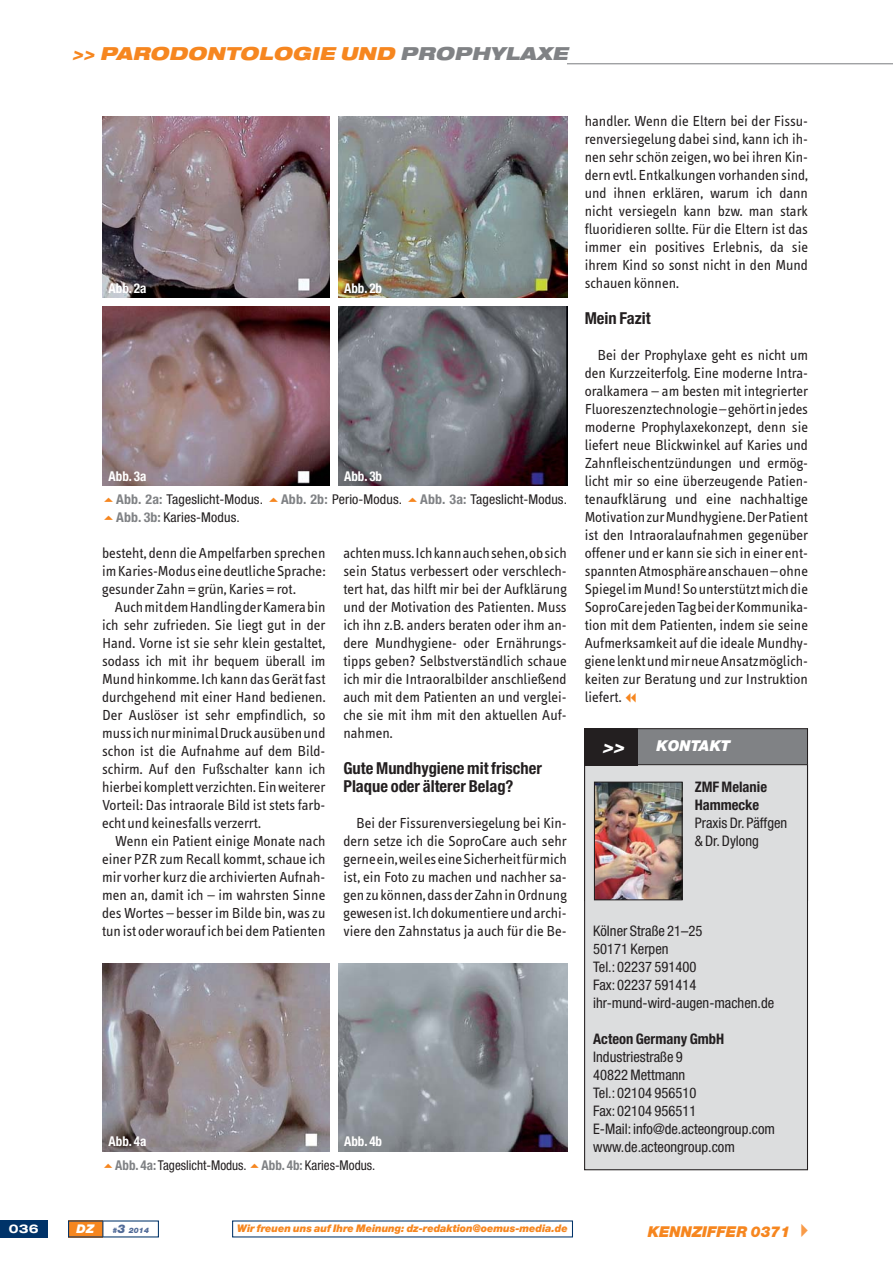
<style>
.page{position:relative;width:893px;height:1263px;background:#fff}
.page>*{position:absolute;margin:0;border:0;box-sizing:border-box;transform-origin:0 0}
.t1{font:italic 900 expanded 18px "Helvetica Neue";letter-spacing:.015em;color:#f6861f}
.t2{font:italic 900 expanded 18px "Helvetica Neue";color:#fff}
.t3{font:700 condensed 16.5px/18px "Helvetica Neue";color:#231f20}
.t4{font:15px/18px "Info Text";color:#231f20;text-align:justify}
.t5{font:italic 900 15px "Helvetica Neue";color:#f6861f}
.t6{font:italic 900 15px "Helvetica Neue";color:#fff}
.t7{font:condensed 14.55px/18px "Helvetica Neue";color:#231f20}
.t8{font:700 condensed 14.55px/18px "Helvetica Neue";color:#231f20}
.t9{font:700 condensed 14.55px "Helvetica Neue";color:#231f20}
.t10{font:condensed 13.5px/23.9px "Helvetica Neue";letter-spacing:.01em;color:#231f20}
.t11{font:700 condensed 13.5px "Helvetica Neue";color:#fff}
.t12{font:700 expanded 12px "Helvetica Neue";color:#fff}
.t13{font:italic 900 12px "Helvetica Neue";color:#fff}
.t14{font:italic 900 10.5px "Helvetica Neue";letter-spacing:-.01em;color:#f6861f}
.t15{font:italic 900 7.5px "Helvetica Neue";color:#516b98}
.s1{color:#808285}
.s2{font-weight:700;color:#808285}
.s3{font-weight:700;color:#fff}
.s4{font-size:12px}
.s5{color:#f89b49}
</style>
<div class="page">
<div style="left:68px;top:1220px;width:35px;height:17px;background:#f6861f"></div>
<div style="left:0;top:1220px;width:48px;height:17px;background:#003369"></div>
<svg style="left:102px;top:1221px;width:1px;height:16px"></svg>
<hr style="left:567px;top:63px;width:326px;height:1px;background:#808285">
<img style="left:102px;top:963px;width:227px;height:188px">
<img style="left:338px;top:963px;width:229px;height:188px">
<img style="left:102px;top:116px;width:227px;height:182px">
<img style="left:338px;top:116px;width:229px;height:182px">
<img style="left:102px;top:306px;width:227px;height:180px">
<img style="left:338px;top:306px;width:229px;height:180px">
<div style="left:585px;top:729px;width:222px;height:171px;background:#808285"></div>
<div style="left:585px;top:765px;width:222px;height:405px;background:#dcddde"></div>
<div style="left:584px;top:764px;width:224px;height:406px;border:1px solid #231f20"></div>
<div style="left:584px;top:728px;width:54px;height:37px;background:#231f20"></div>
<img style="left:596px;top:784px;width:85px;height:114px">
<div style="left:594px;top:782px;width:89px;height:118px;border:1px solid #231f20"></div>
<p class="t1" style="left:72px;top:45px;width:501px">&gt;&gt; PARODONTOLOGIE UND <span class="s1">PROPHYLAXE</span></p>
<p class="t11" style="left:109px;top:283px;width:39px">Abb. 2a</p>
<p class="t11" style="left:344px;top:283px;width:40px">Abb. 2b</p>
<p class="t11" style="left:109px;top:471px;width:39px">Abb. 3a</p>
<p class="t11" style="left:344px;top:471px;width:40px">Abb. 3b</p>
<p class="t10" style="left:116px;top:489px;width:148px"><span class="s2">Abb. 2a:</span> Tageslicht-Modus.</p>
<p class="t10" style="left:281px;top:489px;width:123px"><span class="s2">Abb. 2b:</span> Perio-Modus.</p>
<p class="t10" style="left:420px;top:489px;width:148px"><span class="s2">Abb. 3a:</span> Tageslicht-Modus.</p>
<p class="t10" style="left:116px;top:507px;width:125px"><span class="s2">Abb. 3b:</span> Karies-Modus.</p>
<p class="t4" style="left:102px;top:545px;width:225px">besteht, denn die Ampelfarben sprechen im Karies-Modus eine deutliche Sprache: gesunder Zahn = grün, Karies = rot.</p>
<p class="t4" style="left:102px;top:599px;width:225px;text-indent:13px">Auch mit dem Handling der Kamera bin ich sehr zufrieden. Sie liegt gut in der Hand. Vorne ist sie sehr klein gestaltet, sodass ich mit ihr bequem überall im Mund hinkomme. Ich kann das Gerät fast durchgehend mit einer Hand bedienen.<br>Der Auslöser ist sehr empfindlich, so muss ich nur minimal Druck ausüben und schon ist die Aufnahme auf dem Bild&shy;schirm. Auf den Fußschalter kann ich hierbei komplett verzichten. Ein weiterer Vorteil: Das intraorale Bild ist stets farb&shy;echt und keinesfalls verzerrt.</p>
<p class="t4" style="left:102px;top:833px;width:225px;text-indent:13px">Wenn ein Patient einige Monate nach einer PZR zum Recall kommt, schaue ich mir vorher kurz die archivierten Aufnah&shy;men an, damit ich – im wahrsten Sinne des Wortes – besser im Bilde bin, was zu tun ist oder worauf ich bei dem Patienten</p>
<p class="t4" style="left:343px;top:545px;width:225px">achten muss. Ich kann auch sehen, ob sich sein Status verbessert oder verschlech&shy;tert hat, das hilft mir bei der Aufklärung und der Motivation des Patienten. Muss ich ihn z.B. anders beraten oder ihm an&shy;dere Mundhygiene- oder Ernährungs&shy;tipps geben? Selbstverständlich schaue ich mir die Intraoralbilder anschließend auch mit dem Patienten an und verglei&shy;che sie mit ihm mit den aktuellen Auf&shy;nahmen.</p>
<p class="t3" style="left:343px;top:761px;width:200px">Gute Mundhygiene mit frischer<br>Plaque oder älterer Belag?</p>
<p class="t4" style="left:343px;top:815px;width:225px;text-indent:13px">Bei der Fissurenversiegelung bei Kin&shy;dern setze ich die SoproCare auch sehr gerne ein, weil es eine Sicherheit für mich ist, ein Foto zu machen und nachher sa&shy;gen zu können, dass der Zahn in Ordnung gewesen ist. Ich dokumentiere und archi&shy;viere den Zahnstatus ja auch für die Be-</p>
<p class="t11" style="left:109px;top:1136px;width:39px">Abb. 4a</p>
<p class="t10" style="left:115px;top:1130px;width:268px;text-indent:229px"><span class="s3">Abb. 4b<br></span><span class="s2">Abb. 4a:</span> Tageslicht-Modus. <span class="s2">Abb. 4b:</span> Karies-Modus.</p>
<p class="t4" style="left:585px;top:113px;width:225px">handler. Wenn die Eltern bei der Fissu&shy;renversiegelung dabei sind, kann ich ih&shy;nen sehr schön zeigen, wo bei ihren Kin&shy;dern evtl. Entkalkungen vorhanden sind, und ihnen erklären, warum ich dann nicht versiegeln kann bzw. man stark fluoridieren sollte. Für die Eltern ist das immer ein positives Erlebnis, da sie ihrem Kind so sonst nicht in den Mund schauen können.</p>
<p class="t3" style="left:585px;top:311px;width:67px">Mein Fazit</p>
<p class="t4" style="left:585px;top:347px;width:225px;text-indent:13px">Bei der Prophylaxe geht es nicht um den Kurzzeiterfolg. Eine moderne Intra&shy;oralkamera – am besten mit integrierter Fluoreszenztechnologie – gehört in jedes moderne Prophylaxekonzept, denn sie liefert neue Blickwinkel auf Karies und Zahnfleischentzündungen und ermög&shy;licht mir so eine überzeugende Patien&shy;tenaufklärung und eine nachhaltige Motivation zur Mundhygiene. Der Patient ist den Intraoralaufnahmen gegenüber offener und er kann sie sich in einer ent&shy;spannten Atmosphäre anschauen – ohne Spiegel im Mund! So unterstützt mich die SoproCare jeden Tag bei der Kommunika&shy;tion mit dem Patienten, indem sie seine Aufmerksamkeit auf die ideale Mundhy&shy;giene lenkt und mir neue Ansatzmöglich&shy;keiten zur Beratung und zur Instruktion liefert.</p>
<p class="t2" style="left:602px;top:738px;width:27px">&gt;&gt;</p>
<p class="t6" style="left:656px;top:740px;width:76px">KONTAKT</p>
<p class="t8" style="left:695px;top:779px;width:74px">ZMF Melanie<br>Hammecke</p>
<p class="t7" style="left:695px;top:815px;width:94px">Praxis Dr. Päffgen &amp; Dr. Dylong</p>
<p class="t7" style="left:593px;top:923px;width:182px">Kölner Straße 21–25<br>50171 Kerpen<br>Tel.: 02237 591400<br>Fax: 02237 591414 ihr-mund-wird-augen-machen.de</p>
<p class="t9" style="left:593px;top:1030px;width:133px">Acteon Germany GmbH</p>
<p class="t7" style="left:593px;top:1049px;width:183px">Industriestraße 9<br>40822 Mettmann<br>Tel.: 02104 956510<br>Fax: 02104 956511<br>E-Mail: info@de.acteongroup.com www.de.acteongroup.com</p>
<p class="t14" style="left:237px;top:1224px;width:332px">Wir freuen uns auf Ihre Meinung: dz-redaktion@oemus-media.de</p>
<p class="t12" style="left:9px;top:1224px;width:31px">036</p>
<p class="t13" style="left:77px;top:1224px;width:19px">DZ</p>
<p class="t15" style="left:112px;top:1227px;width:38px">#<span class="s4">3</span> 2014</p>
<p class="t5" style="left:648px;top:1227px;width:168px">KENNZIFFER 0371 <span class="s5">✔</span></p>
</div>
